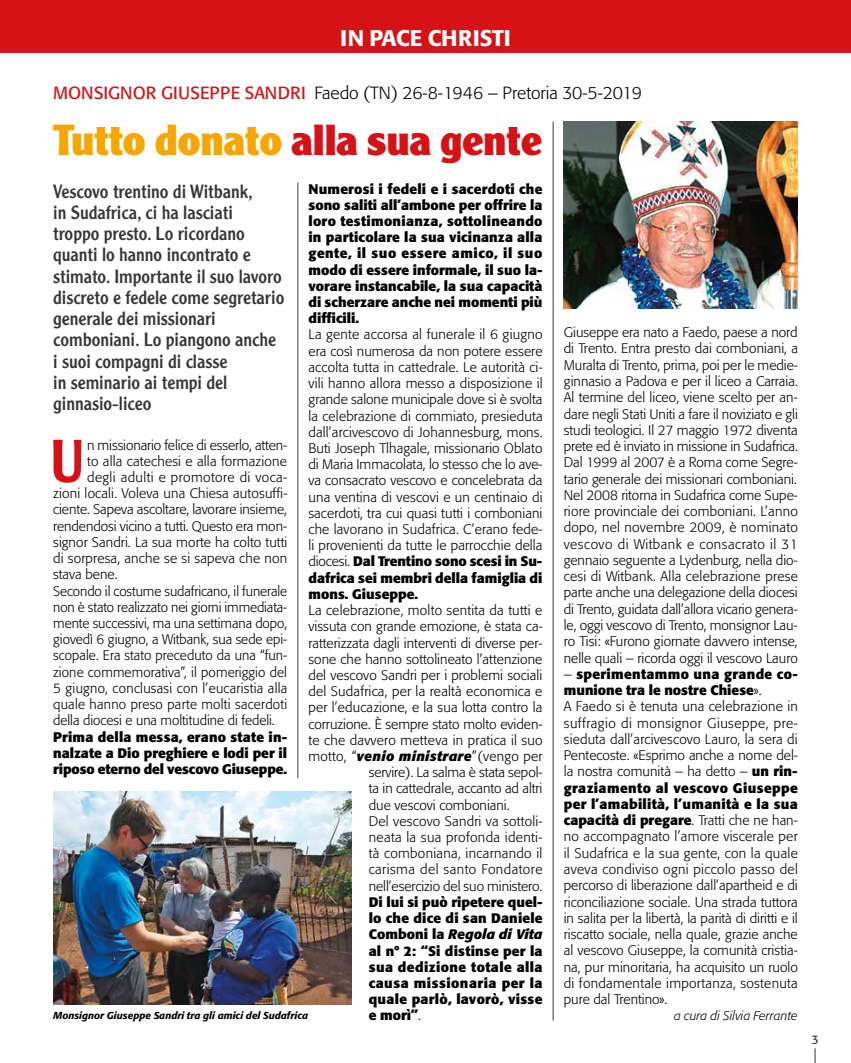
<style>
.page{position:relative;width:851px;height:1063px;background:#fff}
.page>*{position:absolute;margin:0;border:0;box-sizing:border-box;transform-origin:0 0}
.t1{font:500 58.88px "Clearface Gothic LH";color:#d51317}
.t2{font:900 42.5px "Clearface Gothic LH";letter-spacing:.005em;color:#d51317}
.t3{font:500 22.5px "Formata";color:#fff}
.t4{font:18.75px/21.2px "Clearface Gothic LH";color:#373636}
.t5{font:300 17.5px "Formata";color:#000}
.t6{font:300 13.75px/16.2px "Formata";letter-spacing:.005em;color:#000;text-align:justify}
.t7{font:700 13.75px/16.2px "Formata";color:#000;text-align:justify}
.t8{font:300 13.75px "Formata";letter-spacing:.03em;color:#000}
.t9{font:300 13.75px "Formata";letter-spacing:.025em;color:#000}
.t10{font:300 13.75px "Formata";letter-spacing:.035em;color:#000}
.t11{font:italic 300 12.5px "Formata";letter-spacing:.01em;color:#000}
.t12{font:12.25px "Formata";color:#373636}
.t13{font:italic 500 10px "Formata";color:#000}
.s1{font-weight:400;color:#d51317}
.s2{color:#f7a600}
.s3{font-weight:700}
.s4{font-weight:700;font-style:italic}
.s5{font-style:italic}
.s6{font-weight:300}
</style>
<div class="page">
<div style="left:0;top:0;width:850px;height:53px;background:#d51317"></div>
<svg style="left:814px;top:1048px;width:1px;height:15px"></svg>
<hr style="left:297px;top:183px;width:1px;height:595px;background:#373636">
<hr style="left:553px;top:122px;width:1px;height:898px;background:#373636">
<img style="left:563px;top:122px;width:234px;height:186px">
<img style="left:53px;top:792px;width:298px;height:212px">
<h3 class="t3" style="left:340px;top:24px;width:172px">IN PACE CHRISTI</h3>
<p class="t5" style="left:53px;top:83px;width:590px"><span class="s1">MONSIGNOR GIUSEPPE SANDRI</span> Faedo (TN) 26-8-1946 – Pretoria 30-5-2019</p>
<h2 class="t2" style="left:53px;top:114px;width:490px"><span class="s2">Tutto donato</span> alla sua gente</h2>
<p class="t7" style="left:308px;top:181px;width:235px">Numerosi i fedeli e i sacerdoti che sono saliti all’ambone per offrire la loro testimonianza, sottolineando in particolare la sua vicinanza alla gente, il suo essere amico, il suo modo di essere informale, il suo la&shy;vorare instancabile, la sua capacità di scherzare anche nei momenti più difficili.</p>
<p class="t6" style="left:308px;top:327px;width:236px">La gente accorsa al funerale il 6 giugno era così numerosa da non potere essere accolta tutta in cattedrale. Le autorità ci&shy;vili hanno allora messo a disposizione il grande salone municipale dove si è svolta la celebrazione di commiato, presieduta dall’arcivescovo di Johannesburg, mons.<br>Buti Joseph Tlhagale, missionario Oblato di Maria Immacolata, lo stesso che lo ave&shy;va consacrato vescovo e concelebrata da una ventina di vescovi e un centinaio di sacerdoti, tra cui quasi tutti i comboniani che lavorano in Sudafrica. C’erano fede&shy;li provenienti da tutte le parrocchie della diocesi. <span class="s3">Dal Trentino sono scesi in Su&shy;dafrica sei membri della famiglia di mons. Giuseppe.</span></p>
<p class="t6" style="left:308px;top:602px;width:235px">La celebrazione, molto sentita da tutti e</p>
<p class="t6" style="left:308px;top:618px;width:236px">vissuta con grande emozione, è stata ca-</p>
<p class="t6" style="left:308px;top:635px;width:235px">ratterizzata dagli interventi di diverse per-</p>
<p class="t6" style="left:308px;top:651px;width:235px">sone che hanno sottolineato l’attenzione</p>
<p class="t6" style="left:308px;top:667px;width:235px">del vescovo Sandri per i problemi sociali</p>
<p class="t6" style="left:308px;top:683px;width:235px">del Sudafrica, per la realtà economica e</p>
<p class="t6" style="left:308px;top:700px;width:235px">per l’educazione, e la sua lotta contro la</p>
<p class="t6" style="left:308px;top:716px;width:235px">corruzione. È sempre stato molto eviden-</p>
<p class="t6" style="left:308px;top:732px;width:236px">te che davvero metteva in pratica il suo</p>
<p class="t6" style="left:308px;top:748px;width:235px">motto, “<span class="s4">venio ministrare</span>”(vengo per</p>
<p class="t6" style="left:369px;top:764px;width:175px">servire). La salma è stata sepol-</p>
<p class="t6" style="left:369px;top:781px;width:175px">ta in cattedrale, accanto ad altri</p>
<p class="t6" style="left:369px;top:797px;width:142px">due vescovi comboniani.</p>
<p class="t6" style="left:369px;top:813px;width:175px">Del vescovo Sandri va sottoli-</p>
<p class="t9" style="left:369px;top:829px;width:175px">neata la sua profonda identi-</p>
<p class="t6" style="left:369px;top:845px;width:175px">tà comboniana, incarnando il</p>
<p class="t10" style="left:369px;top:862px;width:175px">carisma del santo Fondatore</p>
<p class="t6" style="left:369px;top:878px;width:175px">nell’esercizio del suo ministero.</p>
<p class="t7" style="left:369px;top:894px;width:175px">Di lui si può ripetere quel&shy;lo che dice di san Daniele Comboni la <span class="s5">Regola di Vita </span>al n° 2: “Si distinse per la sua dedizione totale alla causa missionaria per la quale parlò, lavorò, visse e morì”<span class="s6">.</span></p>
<p class="t4" style="left:53px;top:180px;width:233px">Vescovo trentino di Witbank,<br>in Sudafrica, ci ha lasciati<br>troppo presto. Lo ricordano quanti lo hanno incontrato e stimato. Importante il suo lavoro discreto e fedele come segretario generale dei missionari comboniani. Lo piangono anche i suoi compagni di classe<br>in seminario ai tempi del ginnasio-liceo</p>
<h1 class="t1" style="left:50px;top:425px;width:35px">U</h1>
<p class="t6" style="left:87px;top:437px;width:201px">n missionario felice di esserlo, atten-</p>
<p class="t6" style="left:87px;top:453px;width:201px">to alla catechesi e alla formazione</p>
<p class="t8" style="left:87px;top:469px;width:201px">degli adulti e promotore di voca-</p>
<p class="t6" style="left:53px;top:485px;width:236px">zioni locali. Voleva una Chiesa autosuffi-</p>
<p class="t6" style="left:53px;top:502px;width:235px">ciente. Sapeva ascoltare, lavorare insieme,</p>
<p class="t6" style="left:53px;top:518px;width:235px">rendendosi vicino a tutti. Questo era mon-</p>
<p class="t6" style="left:53px;top:534px;width:236px">signor Sandri. La sua morte ha colto tutti</p>
<p class="t6" style="left:53px;top:550px;width:235px">di sorpresa, anche se si sapeva che non</p>
<p class="t6" style="left:53px;top:567px;width:66px">stava bene.</p>
<p class="t6" style="left:53px;top:583px;width:235px">Secondo il costume sudafricano, il funerale</p>
<p class="t6" style="left:53px;top:599px;width:235px">non è stato realizzato nei giorni immediata-</p>
<p class="t6" style="left:53px;top:615px;width:235px">mente successivi, ma una settimana dopo,</p>
<p class="t6" style="left:53px;top:631px;width:235px">giovedì 6 giugno, a Witbank, sua sede epi-</p>
<p class="t6" style="left:53px;top:648px;width:235px">scopale. Era stato preceduto da una “fun-</p>
<p class="t6" style="left:53px;top:664px;width:235px">zione commemorativa”, il pomeriggio del</p>
<p class="t6" style="left:53px;top:680px;width:235px">5 giugno, conclusasi con l’eucaristia alla</p>
<p class="t6" style="left:53px;top:696px;width:235px">quale hanno preso parte molti sacerdoti</p>
<p class="t6" style="left:53px;top:713px;width:223px">della diocesi e una moltitudine di fedeli.</p>
<p class="t7" style="left:53px;top:729px;width:235px">Prima della messa, erano state in&shy;nalzate a Dio preghiere e lodi per il riposo eterno del vescovo Giuseppe.</p>
<p class="t13" style="left:53px;top:1010px;width:256px">Monsignor Giuseppe Sandri tra gli amici del Sudafrica</p>
<p class="t6" style="left:563px;top:324px;width:235px">Giuseppe era nato a Faedo, paese a nord di Trento. Entra presto dai comboniani, a Muralta di Trento, prima, poi per le medie&shy;ginnasio a Padova e per il liceo a Carraia.<br>Al termine del liceo, viene scelto per an&shy;dare negli Stati Uniti a fare il noviziato e gli studi teologici. Il 27 maggio 1972 diventa prete ed è inviato in missione in Sudafrica.<br>Dal 1999 al 2007 è a Roma come Segre&shy;tario generale dei missionari comboniani.<br>Nel 2008 ritorna in Sudafrica come Supe&shy;riore provinciale dei comboniani. L’anno dopo, nel novembre 2009, è nominato vescovo di Witbank e consacrato il 31 gennaio seguente a Lydenburg, nella dio&shy;cesi di Witbank. Alla celebrazione prese parte anche una delegazione della diocesi di Trento, guidata dall’allora vicario genera&shy;le, oggi vescovo di Trento, monsignor Lau&shy;ro Tisi: «Furono giornate davvero intense, nelle quali – ricorda oggi il vescovo Lauro</p>
<p class="t6" style="left:563px;top:666px;width:236px;text-align:left">– <span class="s3">sperimentammo una grande co&shy;munione tra le nostre Chiese</span>».<br>A Faedo si è tenuta una celebrazione in suffragio di monsignor Giuseppe, pre&shy;sieduta dall’arcivescovo Lauro, la sera di Pentecoste. «Esprimo anche a nome del&shy;la nostra comunità – ha detto – <span class="s3">un rin&shy;graziamento al vescovo Giuseppe per l’amabilità, l’umanità e la sua capacità di pregare</span>. Tratti che ne han&shy;no accompagnato l’amore viscerale per il Sudafrica e la sua gente, con la quale aveva condiviso ogni piccolo passo del percorso di liberazione dall’apartheid e di riconciliazione sociale. Una strada tuttora in salita per la libertà, la parità di diritti e il riscatto sociale, nella quale, grazie anche al vescovo Giuseppe, la comunità cristia&shy;na, pur minoritaria, ha acquisito un ruolo di fondamentale importanza, sostenuta pure dal Trentino».</p>
<p class="t11" style="left:674px;top:1009px;width:125px">a cura di Silvia Ferrante</p>
<p class="t12" style="left:811px;top:1032px;width:9px">3</p>
</div>
